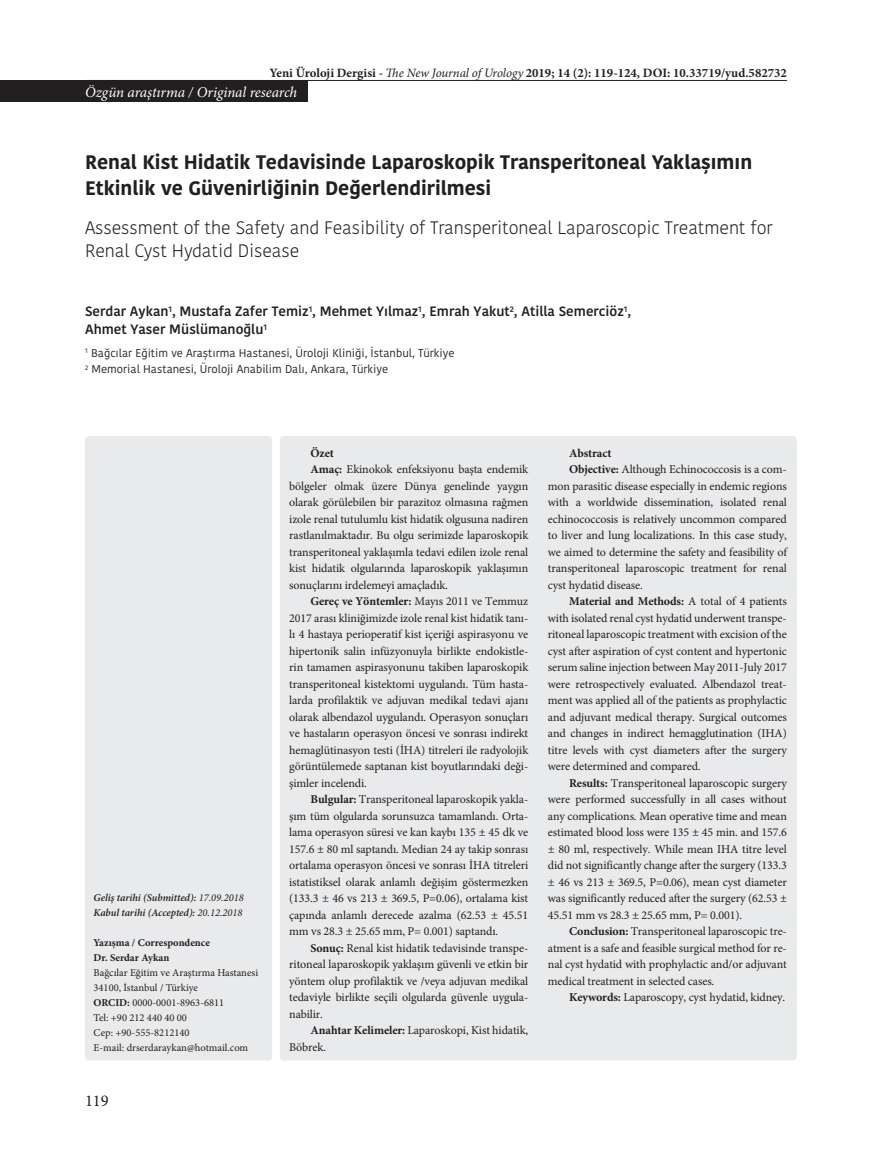
<style>
.page{position:relative;width:872px;height:1170px;background:#fff}
.page>*{position:absolute;margin:0;border:0;box-sizing:border-box;transform-origin:0 0}
.t1{font:700 19.5px/25.5px "Kohinoor Bangla";color:#231f20}
.t2{font:300 18px/22.5px "Kohinoor Bangla";letter-spacing:-.01em;color:#231f20}
.t3{font:16.5px "Minion Pro";color:#231f20}
.t4{font:italic 15px "Minion Pro";letter-spacing:-.01em;color:#fff}
.t5{font:600 13.5px "Kohinoor Bangla";color:#231f20}
.t6{font:700 12.75px "Minion Pro";color:#231f20}
.Default{font:12px/16.5px "Minion Pro";letter-spacing:-.01em;color:#231f20;text-align:justify}
.Default-2{font:700 12px "Minion Pro";letter-spacing:-.01em;color:#231f20}
.t7{font:11.25px "Kohinoor Bangla";color:#231f20}
.t8{font:10.5px "Minion Pro";color:#231f20}
.t9{font:italic 600 10.5px "Minion Pro";letter-spacing:-.01em;color:#231f20}
.t10{font:700 10.5px "Minion Pro";color:#231f20}
.s1{font-weight:400;font-style:italic}
.s2{font-weight:400}
.s3{font-weight:700}
</style>
<div class="page">
<hr style="left:85px;top:80px;width:702px;height:1px;background:#231f20">
<div style="left:0;top:80px;width:308px;height:21px;background:#231f20"></div>
<div style="left:280px;top:436px;width:517px;height:624px;background:#e9eaeb;border-radius:4px"></div>
<div style="left:85px;top:436px;width:187px;height:624px;background:#e9eaeb;border-radius:4px"></div>
<p class="t6" style="left:270px;top:63px;width:519px">Yeni Üroloji Dergisi - <span class="s1">The New Journal of Urology</span> 2019; 14 (2): 119-124, DOI: 10.33719/yud.582732</p>
<p class="t4" style="left:85px;top:81px;width:214px">Özgün araştırma / Original research</p>
<p class="t1" style="left:85px;top:149px;width:668px">Renal Kist Hidatik Tedavisinde Laparoskopik Transperitoneal Yaklaşımın<br>Etkinlik ve Güvenirliğinin Değerlendirilmesi</p>
<p class="t2" style="left:85px;top:217px;width:689px">Assessment of the Safety and Feasibility of Transperitoneal Laparoscopic Treatment for<br>Renal Cyst Hydatid Disease</p>
<p class="t5" style="left:85px;top:300px;width:547px">Serdar Aykan<sup>1</sup>, Mustafa Zafer Temiz<sup>1</sup>, Mehmet Yılmaz<sup>1</sup>, Emrah Yakut<sup>2</sup>, Atilla Semerciöz<sup>1</sup>,</p>
<p class="t5" style="left:85px;top:318px;width:184px">Ahmet Yaser Müslümanoğlu<sup>1</sup></p>
<p class="t7" style="left:85px;top:344px;width:371px"><sup>1</sup> Bağcılar Eğitim ve Araştırma Hastanesi, Üroloji Kliniği, İstanbul, Türkiye</p>
<p class="t7" style="left:85px;top:360px;width:305px"><sup>2</sup> Memorial Hastanesi, Üroloji Anabilim Dalı, Ankara, Türkiye</p>
<p class="t9" style="left:94px;top:890px;width:152px">Geliş tarihi (Submitted): <span class="s2">17.09.2018</span></p>
<p class="t9" style="left:94px;top:905px;width:151px">Kabul tarihi (Accepted): <span class="s2">20.12.2018</span></p>
<p class="t10" style="left:94px;top:934px;width:118px">Yazışma / Correspondence</p>
<p class="t10" style="left:94px;top:949px;width:77px">Dr. Serdar Aykan</p>
<p class="t8" style="left:94px;top:965px;width:166px">Bağcılar Eğitim ve Araştırma Hastanesi</p>
<p class="t8" style="left:94px;top:980px;width:106px">34100, İstanbul / Türkiye</p>
<p class="t8" style="left:94px;top:995px;width:132px"><span class="s3">ORCID:</span> 0000-0001-8963-6811</p>
<p class="t8" style="left:94px;top:1010px;width:95px">Tel: +90 212 440 40 00</p>
<p class="t8" style="left:94px;top:1025px;width:97px">Cep: +90-555-8212140</p>
<p class="t8" style="left:94px;top:1040px;width:156px">E-mail: drserdaraykan@hotmail.com</p>
<p class="t3" style="left:85px;top:1089px;width:25px">119</p>
<p class="Default-2" style="left:310px;top:444px;width:25px">Özet</p>
<p class="Default" style="left:289px;top:461px;width:240px;text-indent:21px"><span class="s3">Amaç:</span> Ekinokok enfeksiyonu başta endemik bölgeler olmak üzere Dünya genelinde yaygın olarak görülebilen bir parazitoz olmasına rağmen izole renal tutulumlu kist hidatik olgusuna nadiren rastlanılmaktadır. Bu olgu serimizde laparoskopik transperitoneal yaklaşımla tedavi edilen izole renal kist hidatik olgularında laparoskopik yaklaşımın sonuçlarını irdelemeyi amaçladık.</p>
<p class="Default" style="left:289px;top:593px;width:240px;text-indent:21px"><span class="s3">Gereç ve Yöntemler:</span> Mayıs 2011 ve Temmuz 2017 arası kliniğimizde izole renal kist hidatik tanı&shy;lı 4 hastaya perioperatif kist içeriği aspirasyonu ve hipertonik salin infüzyonuyla birlikte endokistle&shy;rin tamamen aspirasyonunu takiben laparoskopik transperitoneal kistektomi uygulandı. Tüm hasta&shy;larda profilaktik ve adjuvan medikal tedavi ajanı olarak albendazol uygulandı. Operasyon sonuçları ve hastaların operasyon öncesi ve sonrası indirekt hemaglütinasyon testi (İHA) titreleri ile radyolojik görüntülemede saptanan kist boyutlarındaki deği&shy;şimler incelendi.</p>
<p class="Default" style="left:289px;top:791px;width:240px;text-indent:21px"><span class="s3">Bulgular:</span> Transperitoneal laparoskopik yakla&shy;şım tüm olgularda sorunsuzca tamamlandı. Orta&shy;lama operasyon süresi ve kan kaybı 135 ± 45 dk ve 157.6 ± 80 ml saptandı. Median 24 ay takip sonrası ortalama operasyon öncesi ve sonrası İHA titreleri istatistiksel olarak anlamlı değişim göstermezken (133.3 ± 46 vs 213 ± 369.5, P=0.06), ortalama kist çapında anlamlı derecede azalma (62.53 ± 45.51 mm vs 28.3 ± 25.65 mm, P= 0.001) saptandı.</p>
<p class="Default" style="left:289px;top:939px;width:240px;text-indent:21px"><span class="s3">Sonuç:</span> Renal kist hidatik tedavisinde transpe&shy;ritoneal laparoskopik yaklaşım güvenli ve etkin bir yöntem olup profilaktik ve /veya adjuvan medikal tedaviyle birlikte seçili olgularda güvenle uygula&shy;nabilir.</p>
<p class="Default" style="left:289px;top:1022px;width:240px;text-indent:21px"><span class="s3">Anahtar Kelimeler:</span> Laparoskopi, Kist hidatik,<br>Böbrek.</p>
<p class="Default-2" style="left:569px;top:444px;width:44px">Abstract</p>
<p class="Default" style="left:548px;top:461px;width:240px;text-indent:21px"><span class="s3">Objective:</span> Although Echinococcosis is a com&shy;mon parasitic disease especially in endemic regions with a worldwide dissemination, isolated renal echinococcosis is relatively uncommon compared to liver and lung localizations. In this case study, we aimed to determine the safety and feasibility of transperitoneal laparoscopic treatment for renal cyst hydatid disease.</p>
<p class="Default" style="left:548px;top:593px;width:240px;text-indent:21px"><span class="s3">Material and Methods:</span> A total of 4 patients with isolated renal cyst hydatid underwent transpe&shy;ritoneal laparoscopic treatment with excision of the cyst after aspiration of cyst content and hypertonic serum saline injection between May 2011-July 2017 were retrospectively evaluated. Albendazol treat&shy;ment was applied all of the patients as prophylactic and adjuvant medical therapy. Surgical outcomes and changes in indirect hemagglutination (IHA) titre levels with cyst diameters after the surgery were determined and compared.</p>
<p class="Default" style="left:548px;top:774px;width:240px;text-indent:21px"><span class="s3">Results:</span> Transperitoneal laparoscopic surgery were performed successfully in all cases without any complications. Mean operative time and mean estimated blood loss were 135 ± 45 min. and 157.6 ± 80 ml, respectively. While mean IHA titre level did not significantly change after the surgery (133.3 ± 46 vs 213 ± 369.5, P=0.06), mean cyst diameter was significantly reduced after the surgery (62.53 ± 45.51 mm vs 28.3 ± 25.65 mm, P= 0.001).</p>
<p class="Default" style="left:548px;top:923px;width:240px;text-indent:21px"><span class="s3">Conclusion:</span> Transperitoneal laparoscopic tre&shy;atment is a safe and feasible surgical method for re&shy;nal cyst hydatid with prophylactic and/or adjuvant medical treatment in selected cases.</p>
<p class="Default" style="left:569px;top:989px;width:218px"><span class="s3">Keywords:</span> Laparoscopy, cyst hydatid, kidney.</p>
</div>
